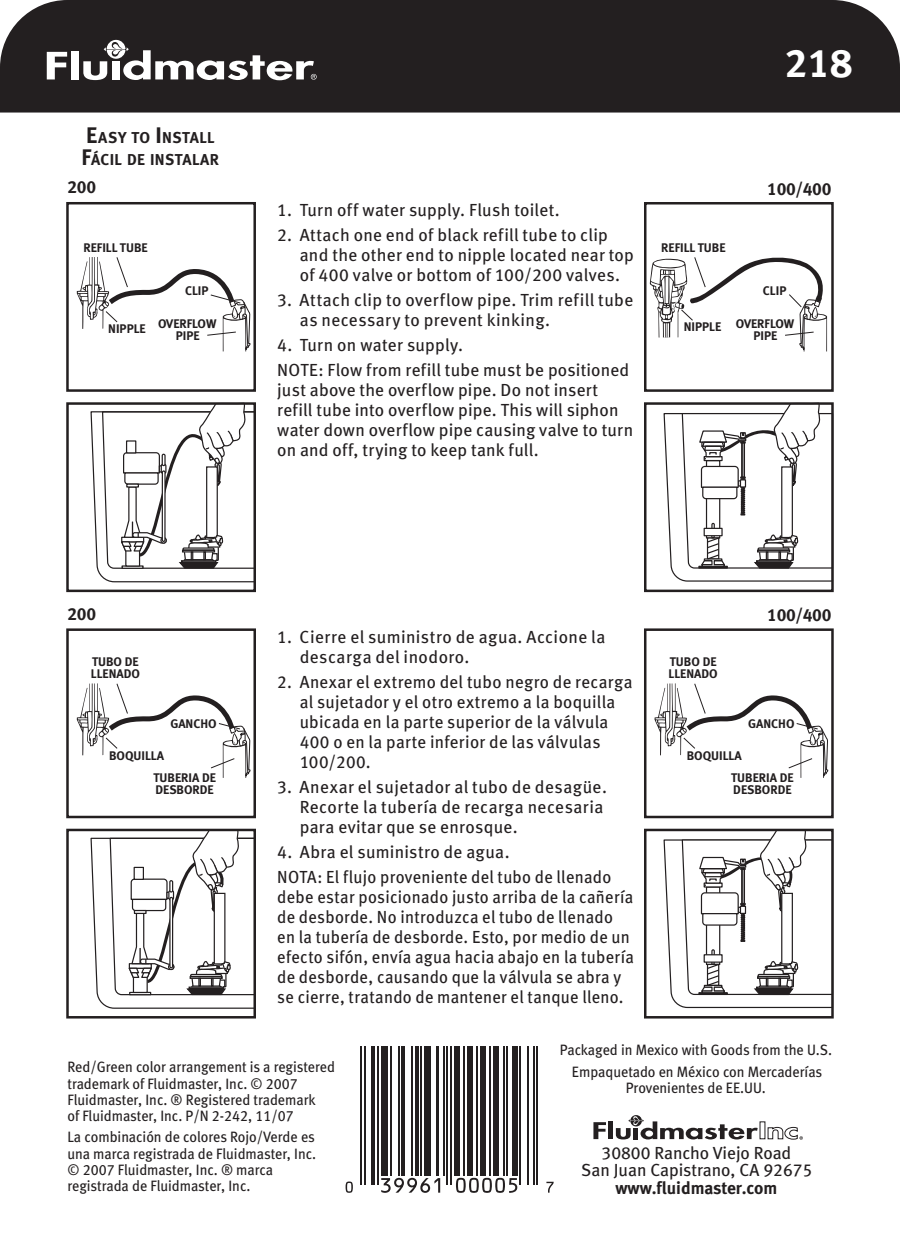
<style>
.page{position:relative;width:900px;height:1238px;background:#fff}
.page>*{position:absolute;margin:0;border:0;box-sizing:border-box;transform-origin:0 0}
.t1{font:40px "Meta Bold LF";color:#fff}
.t2{font:17.5px/20px "Meta Book LF";letter-spacing:.02em;color:#231f20}
.t3{font:17.5px/20px "Meta Book LF";letter-spacing:.02em;color:#231f20;scale:.95 1}
.t4{font:17.5px/17.5px "Meta Book LF";color:#231f20;text-align:center}
.t5{font:17.5px "Meta Bold LF";letter-spacing:-.015em;color:#231f20}
.t6{font:15.75px/22.5px "Meta Bold LF";letter-spacing:.025em;color:#231f20}
.t7{font:15px/16.2px "Meta Book LF";color:#231f20;scale:.95 1}
.t8{font:12.5px/12.5px "Meta Bold LF";color:#231f20}
.s1{font-size:22.5px}
</style>
<div class="page">
<div style="left:0;top:0;width:900px;height:112px;background:#231f20"></div>
<svg style="left:593px;top:1122px;width:13px;height:17px"></svg>
<hr style="left:609px;top:1121px;width:4px;height:18px;background:#231f20">
<svg style="left:616px;top:1115px;width:142px;height:24px"></svg>
<svg style="left:767px;top:1126px;width:36px;height:14px"></svg>
<svg style="left:346px;top:1181px;width:7px;height:11px"></svg>
<svg style="left:546px;top:1181px;width:8px;height:11px"></svg>
<svg style="left:381px;top:1177px;width:59px;height:15px"></svg>
<svg style="left:456px;top:1177px;width:61px;height:15px"></svg>
<hr style="left:361px;top:1046px;width:1px;height:138px;background:#231f20">
<hr style="left:364px;top:1046px;width:2px;height:138px;background:#231f20">
<hr style="left:372px;top:1046px;width:3px;height:138px;background:#231f20">
<hr style="left:378px;top:1046px;width:1px;height:138px;background:#231f20">
<div style="left:381px;top:1046px;width:7px;height:129px;background:#231f20"></div>
<hr style="left:391px;top:1046px;width:1px;height:129px;background:#231f20">
<hr style="left:398px;top:1046px;width:1px;height:129px;background:#231f20">
<hr style="left:402px;top:1046px;width:3px;height:129px;background:#231f20">
<hr style="left:411px;top:1046px;width:1px;height:129px;background:#231f20">
<hr style="left:415px;top:1046px;width:3px;height:129px;background:#231f20">
<hr style="left:421px;top:1046px;width:1px;height:129px;background:#231f20">
<div style="left:424px;top:1046px;width:7px;height:129px;background:#231f20"></div>
<hr style="left:436px;top:1046px;width:3px;height:129px;background:#231f20">
<hr style="left:443px;top:1046px;width:1px;height:129px;background:#231f20">
<hr style="left:447px;top:1046px;width:1px;height:138px;background:#231f20">
<hr style="left:451px;top:1046px;width:1px;height:138px;background:#231f20">
<div style="left:454px;top:1046px;width:5px;height:129px;background:#231f20"></div>
<hr style="left:464px;top:1046px;width:1px;height:129px;background:#231f20">
<div style="left:467px;top:1046px;width:5px;height:129px;background:#231f20"></div>
<hr style="left:477px;top:1046px;width:1px;height:129px;background:#231f20">
<div style="left:480px;top:1046px;width:6px;height:129px;background:#231f20"></div>
<hr style="left:490px;top:1046px;width:1px;height:129px;background:#231f20">
<div style="left:494px;top:1046px;width:5px;height:129px;background:#231f20"></div>
<hr style="left:503px;top:1046px;width:1px;height:129px;background:#231f20">
<hr style="left:507px;top:1046px;width:1px;height:129px;background:#231f20">
<div style="left:512px;top:1046px;width:5px;height:129px;background:#231f20"></div>
<hr style="left:520px;top:1046px;width:1px;height:138px;background:#231f20">
<hr style="left:527px;top:1046px;width:1px;height:138px;background:#231f20">
<hr style="left:533px;top:1046px;width:1px;height:138px;background:#231f20">
<hr style="left:537px;top:1046px;width:1px;height:138px;background:#231f20">
<div style="left:644px;top:202px;width:190px;height:190px;border:2px solid #231f20"></div>
<svg style="left:650px;top:257px;width:177px;height:95px"></svg>
<svg style="left:90px;top:405px;width:166px;height:188px"></svg>
<div style="left:66px;top:402px;width:190px;height:190px;border:2px solid #231f20"></div>
<svg style="left:47px;top:52px;width:20px;height:27px"></svg>
<div style="left:71px;top:51px;width:8px;height:28px;background:#fff"></div>
<svg style="left:83px;top:40px;width:234px;height:40px"></svg>
<div style="left:66px;top:628px;width:190px;height:190px;border:2px solid #231f20"></div>
<svg style="left:77px;top:682px;width:179px;height:337px"></svg>
<div style="left:644px;top:628px;width:190px;height:190px;border:2px solid #231f20"></div>
<svg style="left:654px;top:682px;width:180px;height:337px"></svg>
<div style="left:66px;top:202px;width:190px;height:190px;border:2px solid #231f20"></div>
<svg style="left:77px;top:257px;width:174px;height:95px"></svg>
<svg style="left:663px;top:405px;width:171px;height:228px"></svg>
<div style="left:644px;top:402px;width:190px;height:190px;border:2px solid #231f20"></div>
<p class="t6" style="left:82px;top:126px;width:139px"><span class="s1">E</span>ASY TO <span class="s1">I</span>NSTALL<br><span class="s1">F</span>ÁCIL DE INSTALAR</p>
<h1 class="t1" style="left:785px;top:39px;width:69px">218</h1>
<p class="t5" style="left:68px;top:177px;width:30px">200</p>
<p class="t5" style="left:767px;top:178px;width:66px">100/400</p>
<p class="t8" style="left:83px;top:241px;width:66px">REFILL TUBE</p>
<p class="t8" style="left:108px;top:322px;width:39px">NIPPLE</p>
<p class="t8" style="left:185px;top:284px;width:25px">CLIP</p>
<p class="t8" style="left:158px;top:317px;width:60px;text-align:center">OVERFLOW<br>PIPE</p>
<p class="t2" style="left:277px;top:200px;width:284px">1. Turn off water supply. Flush toilet.</p>
<p class="t2" style="left:300px;top:225px;width:336px;text-indent:-23px">2. Attach one end of black refill tube to clip and the other end to nipple located near top of 400 valve or bottom of 100/200 valves.</p>
<p class="t2" style="left:300px;top:290px;width:335px;text-indent:-23px">3. Attach clip to overflow pipe. Trim refill tube as necessary to prevent kinking.</p>
<p class="t2" style="left:277px;top:332px;width:354px;line-height:25px">4. Turn on water supply.<br>NOTE: Flow from refill tube must be positioned</p>
<p class="t2" style="left:277px;top:380px;width:357px">just above the overflow pipe. Do not insert refill tube into overflow pipe. This will siphon water down overflow pipe causing valve to turn on and off, trying to keep tank full.</p>
<p class="t8" style="left:661px;top:241px;width:66px">REFILL TUBE</p>
<p class="t8" style="left:684px;top:321px;width:39px">NIPPLE</p>
<p class="t8" style="left:763px;top:284px;width:25px">CLIP</p>
<p class="t8" style="left:736px;top:317px;width:60px;text-align:center">OVERFLOW<br>PIPE</p>
<p class="t5" style="left:68px;top:603px;width:30px">200</p>
<p class="t5" style="left:767px;top:604px;width:66px">100/400</p>
<p class="t8" style="left:91px;top:655px;width:51px">TUBO DE<br>LLENADO</p>
<p class="t8" style="left:170px;top:717px;width:48px">GANCHO</p>
<p class="t8" style="left:153px;top:744px;width:64px;line-height:22.2px;text-indent:-44px">BOQUILLA<br>TUBERIA DE</p>
<p class="t8" style="left:156px;top:783px;width:60px">DESBORDE</p>
<p class="t2" style="left:300px;top:626px;width:307px;text-indent:-23px">1. Cierre el suministro de agua. Accione la descarga del inodoro.</p>
<p class="t2" style="left:300px;top:671px;width:334px;text-indent:-23px">2. Anexar el extremo del tubo negro de recarga al sujetador y el otro extremo a la boquilla ubicada en la parte superior de la válvula 400 o en la parte inferior de las válvulas 100/200.</p>
<p class="t2" style="left:300px;top:776px;width:309px;text-indent:-23px">3. Anexar el sujetador al tubo de desagüe.<br>Recorte la tubería de recarga necesaria para evitar que se enrosque.</p>
<p class="t2" style="left:277px;top:838px;width:336px;line-height:25px">4. Abra el suministro de agua.<br>NOTA: El flujo proveniente del tubo de llenado</p>
<p class="t3" style="left:277px;top:886px;width:377px">debe estar posicionado justo arriba de la cañería de desborde. No introduzca el tubo de llenado en la tubería de desborde. Esto, por medio de un efecto sifón, envía agua hacia abajo en la tubería de desborde, causando que la válvula se abra y se cierre, tratando de mantener el tanque lleno.</p>
<p class="t8" style="left:669px;top:655px;width:51px">TUBO DE<br>LLENADO</p>
<p class="t8" style="left:748px;top:717px;width:48px">GANCHO</p>
<p class="t8" style="left:731px;top:744px;width:64px;line-height:22.2px;text-indent:-44px">BOQUILLA<br>TUBERIA DE</p>
<p class="t8" style="left:733px;top:783px;width:60px">DESBORDE</p>
<p class="t7" style="left:68px;top:1058px;width:283px">Red/Green color arrangement is a registered trademark of Fluidmaster, Inc. © 2007<br>Fluidmaster, Inc. ® Registered trademark<br>of Fluidmaster, Inc. P/N 2-242, 11/07</p>
<p class="t7" style="left:68px;top:1128px;width:263px">La combinación de colores Rojo/Verde es una marca registrada de Fluidmaster, Inc. © 2007 Fluidmaster, Inc. ® marca registrada de Fluidmaster, Inc.</p>
<p class="t7" style="left:560px;top:1039px;width:288px;line-height:21.2px;text-align:center">Packaged in Mexico with Goods from the U.S.<br>Empaquetado en México con Mercaderías</p>
<p class="t7" style="left:626px;top:1079px;width:149px">Provenientes de EE.UU.</p>
<p class="t4" style="left:581px;top:1143px;width:233px">30800 Rancho Viejo Road<br>San Juan Capistrano, CA 92675</p>
<p class="t5" style="left:615px;top:1177px;width:163px">www.fluidmaster.com</p>
</div>
